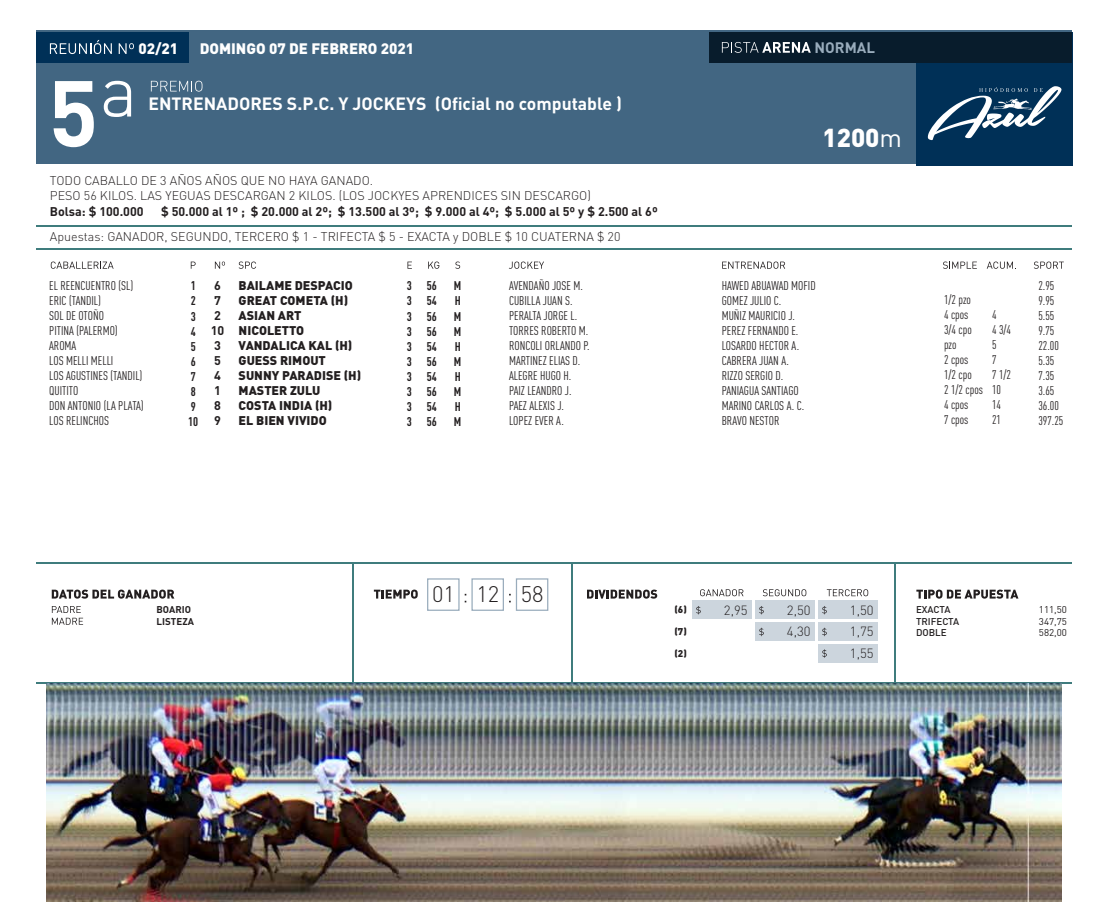
<style>
.page{position:relative;width:1098px;height:922px;background:#fff}
.page>*{position:absolute;margin:0;border:0;box-sizing:border-box;transform-origin:0 0}
.t1{font:700 92px "DIN Pro";color:#fff}
.t2{font:900 25.62px "DIN Pro";color:#fff}
.t3{font:300 22.25px "DIN Pro";color:#231f20}
.t4{font:700 17.62px "DIN Pro";color:#fff}
.t5{font:900 15px "DIN Pro";color:#fff}
.t6{font:700 15px "DIN Pro";color:#99acbc}
.t7{font:300 13.25px "DIN Pro";color:#231f20}
.t8{font:12.5px/15px "FFDIN Pro Cond";color:#231f20}
.t9{font:300 12.5px/15px "DIN Pro";color:#231f20}
.t10{font:900 12.5px/15px "DIN Pro";color:#231f20}
.t11{font:700 12.5px/15px "DIN Pro";color:#231f20}
.t12{font:700 12.5px/15px "FFDIN Pro Cond";color:#231f20;text-align:justify}
.t13{font:500 9.75px/11.8px "DIN Pro";color:#231f20}
.t14{font:9.75px/11.8px "DIN Pro";color:#231f20;text-align:justify}
.t15{font:700 9.75px/11.8px "DIN Pro";color:#231f20}
.t16{font:900 9.75px "DIN Pro";color:#231f20}
.s1{font-weight:400}
</style>
<div class="page">
<div style="left:36px;top:30px;width:1036px;height:134px;background:#426682"></div>
<div style="left:916px;top:32px;width:156px;height:134px;background:#003057"></div>
<div style="left:36px;top:32px;width:153px;height:30px;background:#003057"></div>
<div style="left:709px;top:32px;width:363px;height:30px;background:#081c2c"></div>
<hr style="left:36px;top:562px;width:1036px;height:2px;background:#3f7c7d">
<hr style="left:36px;top:682px;width:1036px;height:1px;background:#3f7c7d">
<hr style="left:571px;top:562px;width:1px;height:121px;background:#3f7c7d">
<hr style="left:352px;top:562px;width:1px;height:121px;background:#3f7c7d">
<hr style="left:894px;top:562px;width:1px;height:121px;background:#3f7c7d">
<div style="left:427px;top:578px;width:32px;height:32px;border:1px solid #99acbc"></div>
<div style="left:471px;top:578px;width:33px;height:32px;border:1px solid #99acbc"></div>
<div style="left:516px;top:578px;width:32px;height:32px;border:1px solid #99acbc"></div>
<hr style="left:36px;top:225px;width:1036px;height:1px;background:#3f7c7d">
<hr style="left:36px;top:248px;width:1036px;height:1px;background:#3f7c7d">
<svg style="left:50px;top:40px;width:62px;height:14px"></svg>
<svg style="left:119px;top:43px;width:15px;height:11px"></svg>
<svg style="left:722px;top:42px;width:88px;height:11px"></svg>
<svg style="left:104px;top:81px;width:27px;height:36px"></svg>
<svg style="left:151px;top:81px;width:51px;height:11px"></svg>
<svg style="left:51px;top:261px;width:63px;height:8px"></svg>
<svg style="left:239px;top:261px;width:17px;height:8px"></svg>
<svg style="left:509px;top:261px;width:35px;height:8px"></svg>
<svg style="left:722px;top:261px;width:63px;height:8px"></svg>
<svg style="left:943px;top:261px;width:33px;height:8px"></svg>
<svg style="left:1034px;top:261px;width:29px;height:8px"></svg>
<svg style="left:986px;top:261px;width:27px;height:8px"></svg>
<svg style="left:191px;top:261px;width:5px;height:8px"></svg>
<svg style="left:407px;top:261px;width:5px;height:8px"></svg>
<svg style="left:428px;top:261px;width:11px;height:8px"></svg>
<svg style="left:455px;top:261px;width:5px;height:8px"></svg>
<svg style="left:215px;top:261px;width:10px;height:8px"></svg>
<svg style="left:374px;top:589px;width:44px;height:9px"></svg>
<svg style="left:52px;top:589px;width:122px;height:9px"></svg>
<svg style="left:587px;top:589px;width:70px;height:9px"></svg>
<svg style="left:916px;top:589px;width:102px;height:9px"></svg>
<svg style="left:700px;top:589px;width:43px;height:7px"></svg>
<svg style="left:763px;top:589px;width:43px;height:7px"></svg>
<svg style="left:826px;top:589px;width:42px;height:7px"></svg>
<div style="left:692px;top:600px;width:59px;height:19px;background:#ccd5dd"></div>
<svg style="left:696px;top:606px;width:4px;height:8px"></svg>
<div style="left:755px;top:600px;width:59px;height:19px;background:#ccd5dd"></div>
<svg style="left:759px;top:606px;width:4px;height:8px"></svg>
<div style="left:818px;top:600px;width:59px;height:19px;background:#ccd5dd"></div>
<svg style="left:822px;top:606px;width:4px;height:8px"></svg>
<div style="left:755px;top:622px;width:59px;height:19px;background:#ccd5dd"></div>
<svg style="left:759px;top:627px;width:4px;height:9px"></svg>
<div style="left:818px;top:622px;width:59px;height:19px;background:#ccd5dd"></div>
<svg style="left:822px;top:627px;width:4px;height:9px"></svg>
<div style="left:818px;top:644px;width:59px;height:18px;background:#ccd5dd"></div>
<svg style="left:822px;top:649px;width:4px;height:8px"></svg>
<svg style="left:52px;top:606px;width:31px;height:18px"></svg>
<svg style="left:927px;top:86px;width:134px;height:54px"></svg>
<img style="left:47px;top:683px;width:1014px;height:218px">
<h1 class="t1" style="left:48px;top:51px;width:51px">5</h1>
<p class="t5" style="left:138px;top:38px;width:41px">02/21</p>
<p class="t5" style="left:200px;top:38px;width:216px">DOMINGO 07 DE FEBRERO 2021</p>
<p class="t6" style="left:814px;top:37px;width:62px">NORMAL</p>
<h3 class="t4" style="left:148px;top:92px;width:475px">ENTRENADORES S.P.C. Y JOCKEYS (Oficial no computable )</h3>
<h2 class="t2" style="left:822px;top:120px;width:81px">1200<span class="s1">m</span></h2>
<p class="t9" style="left:50px;top:172px;width:542px">TODO CABALLO DE 3 AÑOS AÑOS QUE NO HAYA GANADO.<br>PESO 56 KILOS. LAS YEGUAS DESCARGAN 2 KILOS. (LOS JOCKYES APRENDICES SIN DESCARGO)</p>
<p class="t11" style="left:50px;top:203px;width:95px">Bolsa: $ 100.000</p>
<p class="t11" style="left:161px;top:203px;width:498px">$ 50.000 al 1º ; $ 20.000 al 2º; $ 13.500 al 3º; $ 9.000 al 4º; $ 5.000 al 5º y $ 2.500 al 6º</p>
<p class="t9" style="left:50px;top:228px;width:572px">Apuestas: GANADOR, SEGUNDO, TERCERO $ 1 - TRIFECTA $ 5 - EXACTA y DOBLE $ 10 CUATERNA $ 20</p>
<p class="t8" style="left:49px;top:277px;width:96px">EL REENCUENTRO (SL)<br>ERIC (TANDIL)<br>SOL DE OTOÑO<br>PITINA (PALERMO)<br>AROMA<br>LOS MELLI MELLI<br>LOS AGUSTINES (TANDIL)<br>QUITITO<br>DON ANTONIO (LA PLATA)<br>LOS RELINCHOS</p>
<p class="t12" style="left:188px;top:277px;width:12px;text-align:left">1<br>2<br>3<br>4<br>5<br>6<br>7<br>8<br>9<br>10</p>
<p class="t11" style="left:211px;top:277px;width:15px">6<br>7<br>2<br>10<br>3<br>5<br>4<br>1<br>8<br>9</p>
<p class="t10" style="left:239px;top:277px;width:124px">BAILAME DESPACIO<br>GREAT COMETA (H)<br>ASIAN ART<br>NICOLETTO<br>VANDALICA KAL (H)<br>GUESS RIMOUT<br>SUNNY PARADISE (H)<br>MASTER ZULU<br>COSTA INDIA (H)<br>EL BIEN VIVIDO</p>
<p class="t12" style="left:407px;top:277px;width:7px">3<br>3<br>3<br>3<br>3<br>3<br>3<br>3<br>3<br>3</p>
<p class="t12" style="left:427px;top:277px;width:12px">56<br>54<br>56<br>56<br>54<br>56<br>54<br>56<br>54<br>56</p>
<p class="t12" style="left:454px;top:277px;width:9px">M H M M H M H M H M</p>
<p class="t8" style="left:509px;top:277px;width:82px">AVENDAÑO JOSE M.<br>CUBILLA JUAN S.<br>PERALTA JORGE L.<br>TORRES ROBERTO M.<br>RONCOLI ORLANDO P.<br>MARTINEZ ELIAS D.<br>ALEGRE HUGO H.<br>PAIZ LEANDRO J.<br>PAEZ ALEXIS J.<br>LOPEZ EVER A.</p>
<p class="t8" style="left:721px;top:277px;width:95px">HAWED ABUAWAD MOFID<br>GOMEZ JULIO C.<br>MUÑIZ MAURICIO J.<br>PEREZ FERNANDO E.<br>LOSARDO HECTOR A.<br>CABRERA JUAN A.<br>RIZZO SERGIO D.<br>PANIAGUA SANTIAGO<br>MARINO CARLOS A. C.<br>BRAVO NESTOR</p>
<h3 class="t3" style="left:432px;top:579px;width:113px">01 12 58</h3>
<p class="t8" style="left:944px;top:291px;width:40px">1/2 pzo<br>4 cpos<br>3/4 cpo pzo<br>2 cpos<br>1/2 cpo<br>2 1/2 cpos<br>4 cpos<br>7 cpos</p>
<p class="t8" style="left:992px;top:306px;width:21px">4<br>4 3/4<br>5<br>7<br>7 1/2<br>10<br>14<br>21</p>
<p class="t8" style="left:1038px;top:277px;width:27px">2.95<br>9.95<br>5.55<br>9.75<br>22.00<br>5.35<br>7.35<br>3.65<br>36.00<br>397.25</p>
<p class="t16" style="left:674px;top:602px;width:14px">(6)</p>
<p class="t7" style="left:724px;top:600px;width:25px">2,95</p>
<p class="t7" style="left:787px;top:600px;width:25px">2,50</p>
<p class="t7" style="left:850px;top:600px;width:25px">1,50</p>
<p class="t16" style="left:674px;top:624px;width:14px">(7)</p>
<p class="t7" style="left:787px;top:622px;width:25px">4,30</p>
<p class="t7" style="left:850px;top:622px;width:25px">1,75</p>
<p class="t16" style="left:674px;top:646px;width:14px">(2)</p>
<p class="t7" style="left:850px;top:643px;width:25px">1,55</p>
<p class="t15" style="left:156px;top:603px;width:39px">BOARIO<br>LISTEZA</p>
<p class="t14" style="left:1038px;top:603px;width:30px">111,50<br>347,75<br>582,00</p>
<p class="t13" style="left:916px;top:603px;width:45px">EXACTA<br>TRIFECTA<br>DOBLE</p>
</div>
